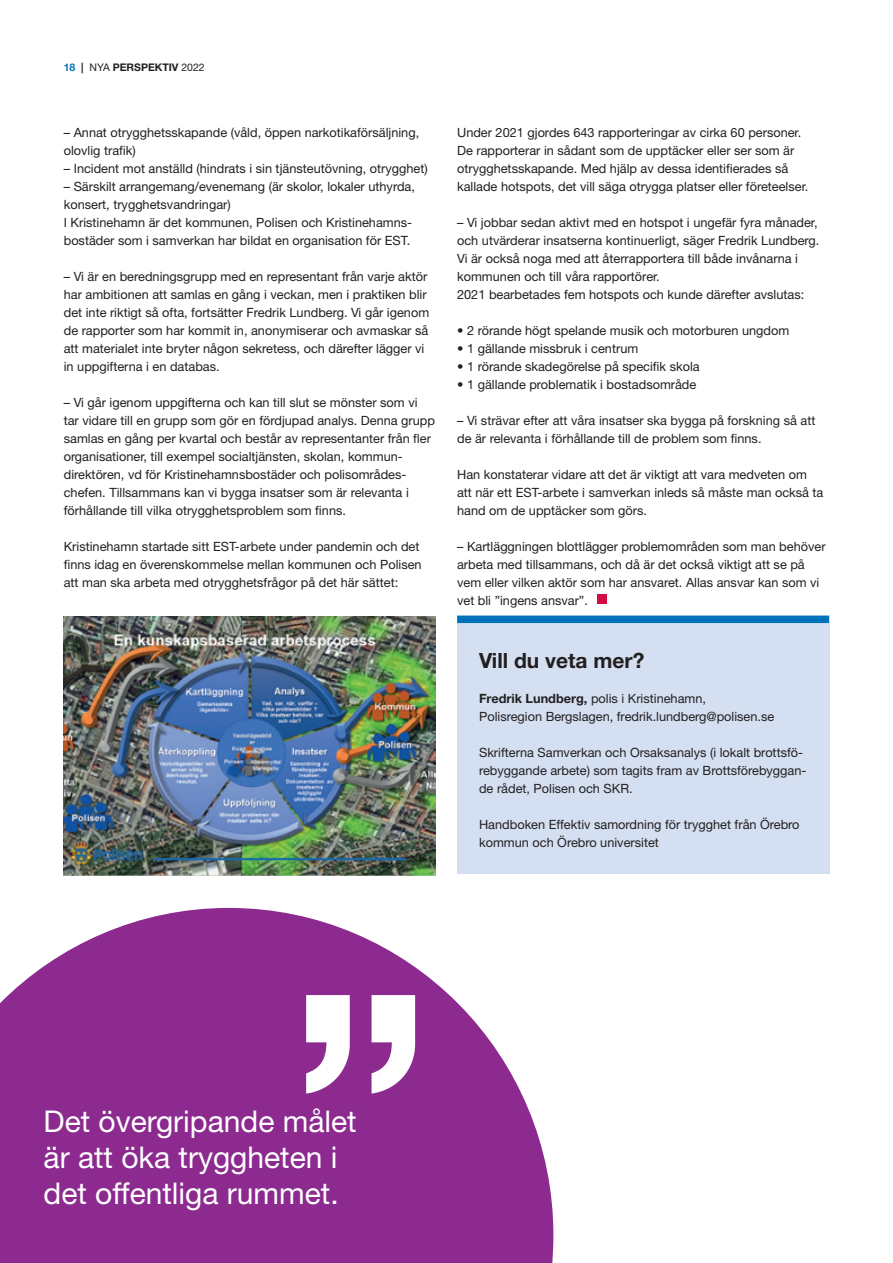
<style>
.page{position:relative;width:893px;height:1263px;background:#fff}
.page>*{position:absolute;margin:0;border:0;box-sizing:border-box;transform-origin:0 0}
.t1{font:30px/36px "Helvetica Neue LT Pro";color:#fff}
.t2{font:700 21px "Helvetica Neue LT Pro";color:#231f20}
.t3{font:12.75px/18px "Helvetica Neue LT Pro";color:#231f20}
.t4{font:700 10.5px "Helvetica Neue LT Pro";color:#231f20}
.s1{color:#0072bc}
.s2{font-weight:400}
.s3{font-weight:700}
</style>
<div class="page">
<svg style="left:0;top:908px;width:553px;height:355px;fill:#8c2a90"></svg>
<svg style="left:306px;top:995px;width:109px;height:98px"></svg>
<div style="left:597px;top:594px;width:10px;height:10px;background:#d20d44"></div>
<div style="left:457px;top:622px;width:372px;height:252px;background:#d4e0f1"></div>
<div style="left:457px;top:615px;width:372px;height:8px;background:#0072bc"></div>
<img style="left:64px;top:617px;width:372px;height:259px">
<p class="t4" style="left:64px;top:61px;width:143px"><span class="s1">18</span> | <span class="s2">NYA</span> PERSPEKTIV <span class="s2">2022</span></p>
<p class="t3" style="left:64px;top:123px;width:357px">– Annat otrygghetsskapande (våld, öppen narkotikaförsäljning, olovlig trafik)</p>
<p class="t3" style="left:64px;top:159px;width:365px">– Incident mot anställd (hindrats i sin tjänsteutövning, otrygghet)</p>
<p class="t3" style="left:64px;top:177px;width:353px">– Särskilt arrangemang/evenemang (är skolor, lokaler uthyrda, konsert, trygghetsvandringar)<br>I Kristinehamn är det kommunen, Polisen och Kristinehamns&shy;bostäder som i samverkan har bildat en organisation för EST.</p>
<p class="t3" style="left:64px;top:267px;width:367px">– Vi är en beredningsgrupp med en representant från varje aktör har ambitionen att samlas en gång i veckan, men i praktiken blir det inte riktigt så ofta, fortsätter Fredrik Lundberg. Vi går igenom de rapporter som har kommit in, anonymiserar och avmaskar så att materialet inte bryter någon sekretess, och därefter lägger vi in uppgifterna i en databas.</p>
<p class="t3" style="left:64px;top:393px;width:373px">– Vi går igenom uppgifterna och kan till slut se mönster som vi tar vidare till en grupp som gör en fördjupad analys. Denna grupp samlas en gång per kvartal och består av representanter från fler organisationer, till exempel socialtjänsten, skolan, kommun&shy;direktören, vd för Kristinehamnsbostäder och polisområdes&shy;chefen. Tillsammans kan vi bygga insatser som är relevanta i förhållande till vilka otrygghetsproblem som finns.</p>
<p class="t3" style="left:64px;top:537px;width:359px">Kristinehamn startade sitt EST-arbete under pandemin och det finns idag en överenskommelse mellan kommunen och Polisen att man ska arbeta med otrygghetsfrågor på det här sättet:</p>
<p class="t3" style="left:457px;top:123px;width:353px">Under 2021 gjordes 643 rapporteringar av cirka 60 personer.<br>De rapporterar in sådant som de upptäcker eller ser som är otrygghetsskapande. Med hjälp av dessa identifierades så kallade hotspots, det vill säga otrygga platser eller företeelser.</p>
<p class="t3" style="left:457px;top:213px;width:364px">– Vi jobbar sedan aktivt med en hotspot i ungefär fyra månader, och utvärderar insatserna kontinuerligt, säger Fredrik Lundberg.<br>Vi är också noga med att återrapportera till både invånarna i kommunen och till våra rapportörer.<br>2021 bearbetades fem hotspots och kunde därefter avslutas:</p>
<p class="t3" style="left:457px;top:321px;width:334px">• 2 rörande högt spelande musik och motorburen ungdom</p>
<p class="t3" style="left:457px;top:339px;width:183px">• 1 gällande missbruk i centrum</p>
<p class="t3" style="left:457px;top:357px;width:244px">• 1 rörande skadegörelse på specifik skola</p>
<p class="t3" style="left:457px;top:375px;width:241px">• 1 gällande problematik i bostadsområde</p>
<p class="t3" style="left:457px;top:411px;width:360px">– Vi strävar efter att våra insatser ska bygga på forskning så att de är relevanta i förhållande till de problem som finns.</p>
<p class="t3" style="left:457px;top:465px;width:368px">Han konstaterar vidare att det är viktigt att vara medveten om att när ett EST-arbete i samverkan inleds så måste man också ta hand om de upptäcker som görs.</p>
<p class="t3" style="left:457px;top:537px;width:370px">– Kartläggningen blottlägger problemområden som man behöver arbeta med tillsammans, och då är det också viktigt att se på vem eller vilken aktör som har ansvaret. Allas ansvar kan som vi vet bli ”ingens ansvar”.</p>
<h2 class="t2" style="left:479px;top:647px;width:167px">Vill du veta mer?</h2>
<p class="t3" style="left:479px;top:689px;width:297px"><span class="s3">Fredrik Lundberg,</span> polis i Kristinehamn,<br>Polisregion Bergslagen, fredrik.lundberg@polisen.se</p>
<p class="t3" style="left:479px;top:743px;width:329px">Skrifterna Samverkan och Orsaksanalys (i lokalt brottsfö&shy;rebyggande arbete) som tagits fram av Brottsförebyggan&shy;de rådet, Polisen och SKR.</p>
<p class="t3" style="left:479px;top:815px;width:322px">Handboken Effektiv samordning för trygghet från Örebro kommun och Örebro universitet</p>
<h1 class="t1" style="left:44px;top:1103px;width:315px">Det övergripande målet är att öka tryggheten i det offentliga rummet.</h1>
</div>
